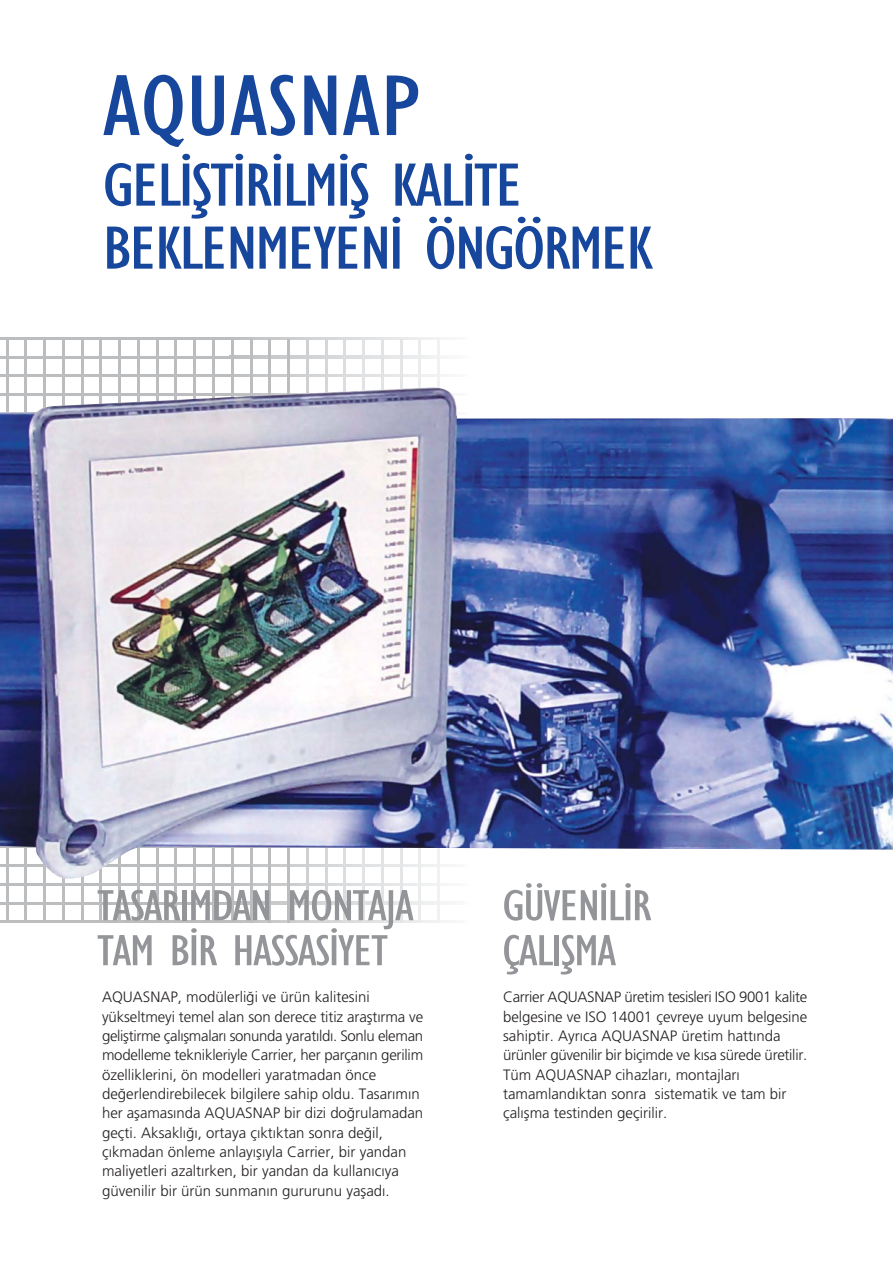
<style>
.page{position:relative;width:893px;height:1263px;background:#fff}
.page>*{position:absolute;margin:0;border:0;box-sizing:border-box;transform-origin:0 0}
.t1{font:89.1px "Gill Sans Condensed";color:#17469d;scale:1.2 1}
.t2{font:63px/63px "Gill Sans Condensed";letter-spacing:-.03em;color:#17469d;scale:1.2 1}
.t3{font:45px/45px "Gill Sans Condensed";letter-spacing:-.03em;color:#939598;scale:1.2 1}
.t4{font:300 15px/19.4px "Frutiger";color:#231f20}
</style>
<div class="page">
<hr style="left:0;top:375px;width:230px;height:2px;background:#bbbdbf">
<svg style="left:230px;top:375px;width:216px;height:2px"></svg>
<hr style="left:0;top:356px;width:230px;height:2px;background:#bbbdbf">
<svg style="left:230px;top:356px;width:205px;height:2px"></svg>
<hr style="left:435px;top:356px;width:31px;height:2px;background:#f7f7f8">
<hr style="left:0;top:337px;width:230px;height:2px;background:#bbbdbf">
<svg style="left:230px;top:337px;width:216px;height:2px"></svg>
<hr style="left:62px;top:339px;width:2px;height:75px;background:#bbbdbf">
<hr style="left:43px;top:339px;width:3px;height:75px;background:#bbbdbf">
<hr style="left:25px;top:339px;width:2px;height:75px;background:#bbbdbf">
<hr style="left:6px;top:339px;width:2px;height:75px;background:#bbbdbf">
<hr style="left:137px;top:339px;width:2px;height:75px;background:#bbbdbf">
<hr style="left:118px;top:339px;width:3px;height:75px;background:#bbbdbf">
<hr style="left:100px;top:339px;width:2px;height:75px;background:#bbbdbf">
<hr style="left:81px;top:339px;width:2px;height:75px;background:#bbbdbf">
<hr style="left:212px;top:339px;width:2px;height:75px;background:#bbbdbf">
<hr style="left:193px;top:339px;width:3px;height:75px;background:#bbbdbf">
<hr style="left:175px;top:339px;width:2px;height:75px;background:#bbbdbf">
<hr style="left:156px;top:339px;width:2px;height:75px;background:#bbbdbf">
<hr style="left:287px;top:339px;width:2px;height:75px;background:#bbbdbf">
<hr style="left:268px;top:339px;width:3px;height:75px;background:#bbbdbf">
<hr style="left:250px;top:339px;width:2px;height:75px;background:#bbbdbf">
<hr style="left:231px;top:339px;width:2px;height:75px;background:#bbbdbf">
<hr style="left:362px;top:339px;width:2px;height:75px;background:#e2e3e4">
<hr style="left:343px;top:339px;width:3px;height:75px;background:#dcddde">
<hr style="left:325px;top:339px;width:2px;height:75px;background:#d5d6d8">
<hr style="left:306px;top:339px;width:2px;height:75px;background:#cfd0d2">
<hr style="left:437px;top:339px;width:2px;height:75px;background:#f1f1f2">
<hr style="left:418px;top:339px;width:3px;height:75px;background:#ebecec">
<hr style="left:400px;top:339px;width:2px;height:75px;background:#e4e5e6">
<hr style="left:381px;top:339px;width:2px;height:75px;background:#e2e3e4">
<hr style="left:0;top:921px;width:230px;height:2px;background:#bbbdbf">
<svg style="left:230px;top:921px;width:216px;height:2px"></svg>
<hr style="left:0;top:902px;width:230px;height:2px;background:#bbbdbf">
<svg style="left:230px;top:902px;width:216px;height:2px"></svg>
<hr style="left:0;top:883px;width:230px;height:2px;background:#bbbdbf">
<hr style="left:229px;top:883px;width:70px;height:2px;background:#c5c6c8">
<svg style="left:299px;top:883px;width:146px;height:2px"></svg>
<hr style="left:62px;top:847px;width:2px;height:76px;background:#bbbdbf">
<hr style="left:43px;top:847px;width:3px;height:76px;background:#bbbdbf">
<hr style="left:25px;top:847px;width:2px;height:76px;background:#bbbdbf">
<hr style="left:6px;top:847px;width:2px;height:76px;background:#bbbdbf">
<hr style="left:137px;top:847px;width:2px;height:76px;background:#bbbdbf">
<hr style="left:118px;top:847px;width:3px;height:76px;background:#bbbdbf">
<hr style="left:100px;top:847px;width:2px;height:76px;background:#bbbdbf">
<hr style="left:81px;top:847px;width:2px;height:76px;background:#bbbdbf">
<hr style="left:212px;top:847px;width:2px;height:76px;background:#bbbdbf">
<hr style="left:193px;top:847px;width:3px;height:76px;background:#bbbdbf">
<hr style="left:175px;top:847px;width:2px;height:76px;background:#bbbdbf">
<hr style="left:156px;top:847px;width:2px;height:76px;background:#bbbdbf">
<hr style="left:287px;top:847px;width:2px;height:76px;background:#bbbdbf">
<hr style="left:268px;top:847px;width:3px;height:76px;background:#bbbdbf">
<hr style="left:250px;top:847px;width:2px;height:76px;background:#bbbdbf">
<hr style="left:231px;top:847px;width:2px;height:76px;background:#bbbdbf">
<hr style="left:362px;top:847px;width:2px;height:76px;background:#e2e3e4">
<hr style="left:343px;top:847px;width:3px;height:76px;background:#dcddde">
<hr style="left:325px;top:847px;width:2px;height:76px;background:#d5d6d8">
<hr style="left:306px;top:847px;width:2px;height:76px;background:#cfd0d2">
<hr style="left:437px;top:847px;width:2px;height:76px;background:#f1f1f2">
<hr style="left:418px;top:847px;width:3px;height:76px;background:#ebecec">
<hr style="left:400px;top:847px;width:2px;height:76px;background:#e4e5e6">
<hr style="left:381px;top:847px;width:2px;height:76px;background:#e2e3e4">
<img style="left:0;top:386px;width:892px;height:494px">
<h1 class="t1" style="left:103px;top:52px;width:266px">AQUASNAP</h1>
<h2 class="t2" style="left:103px;top:152px;width:460px">GEL‹fiT‹R‹LM‹fi KAL‹TE<br>BEKLENMEYEN‹ ÖNGÖRMEK</h2>
<h3 class="t3" style="left:97px;top:882px;width:265px">TASARIMDAN MONTAJA<br>TAM B‹R HASSAS‹YET</h3>
<h3 class="t3" style="left:502px;top:882px;width:126px">GÜVEN‹L‹R<br>ÇALIfiMA</h3>
<p class="t4" style="left:102px;top:989px;width:323px">AQUASNAP, modülerli¤i ve ürün kalitesini yükseltmeyi temel alan son derece titiz araflt›rma ve gelifltirme çal›flmalar› sonunda yarat›ld›. Sonlu eleman modelleme teknikleriyle Carrier, her parçan›n gerilim özelliklerini, ön modelleri yaratmadan önce de¤erlendirebilecek bilgilere sahip oldu. Tasar›m›n her aflamas›nda AQUASNAP bir dizi do¤rulamadan geçti. Aksakl›¤›, ortaya ç›kt›ktan sonra de¤il, ç›kmadan önleme anlay›fl›yla Carrier, bir yandan maliyetleri azalt›rken, bir yandan da kullan›c›ya güvenilir bir ürün sunman›n gururunu yaflad›.</p>
<p class="t4" style="left:503px;top:989px;width:306px">Carrier AQUASNAP üretim tesisleri ISO 9001 kalite belgesine ve ISO 14001 çevreye uyum belgesine sahiptir. Ayr›ca AQUASNAP üretim hatt›nda ürünler güvenilir bir biçimde ve k›sa sürede üretilir.<br>Tüm AQUASNAP cihazlar›, montajlar› tamamland›ktan sonra sistematik ve tam bir çal›flma testinden geçirilir.</p>
</div>
